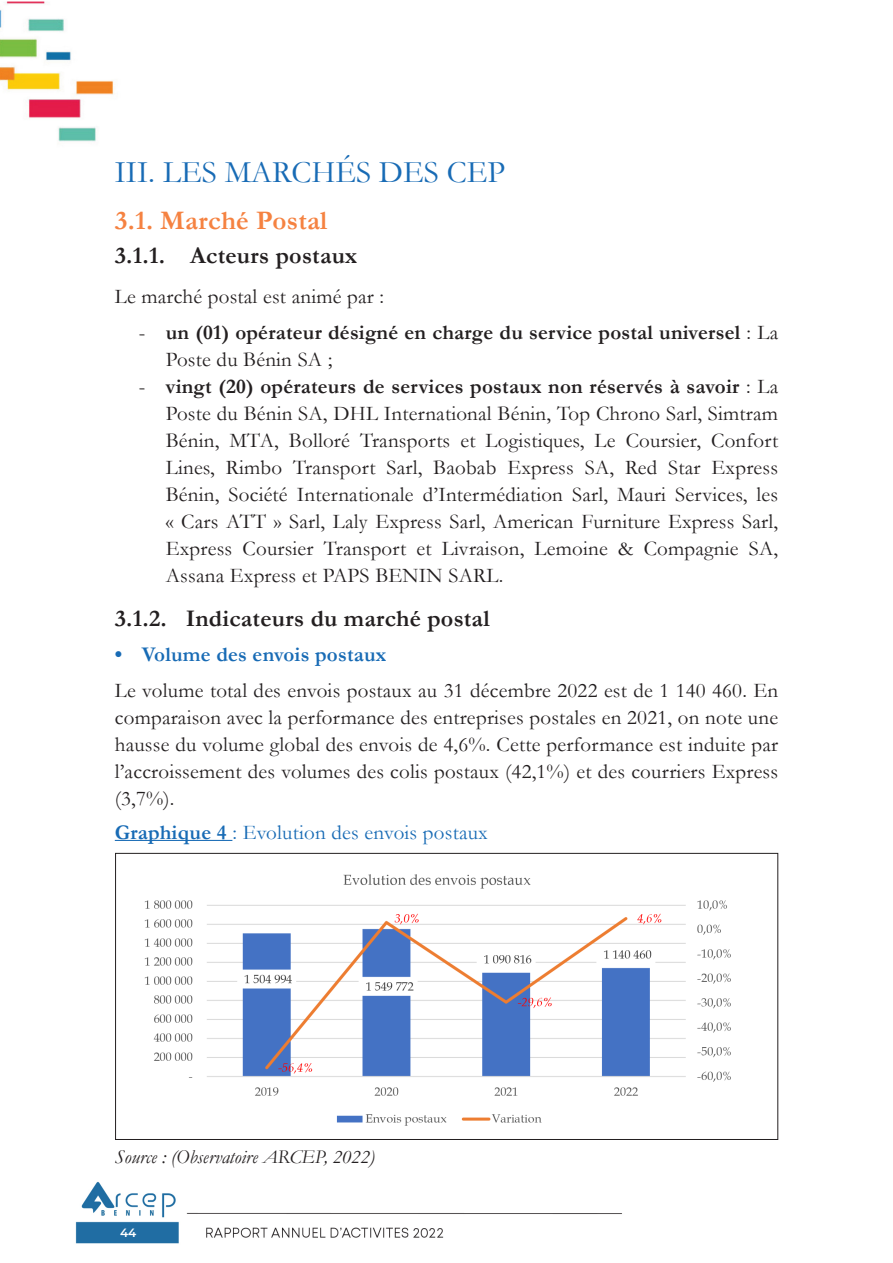
<style>
.page{position:relative;width:893px;height:1263px;background:#fff}
.page>*{position:absolute;margin:0;border:0;box-sizing:border-box;transform-origin:0 0}
.t1{font:31.5px "Garamond";color:#186bb5}
.t2{font:700 27px "Garamond";letter-spacing:.01em;color:#f58241}
.t3{font:700 24px "Garamond";letter-spacing:.01em;color:#231f20}
.t4{font:21px/27px "Garamond";letter-spacing:.01em;color:#231f20;text-align:justify}
.t5{font:700 21px/27px "Garamond";letter-spacing:.01em;color:#231f20}
.t6{font:21px "Garamond";letter-spacing:.01em;color:#186bb5}
.t7{font:700 21px "Garamond";letter-spacing:.01em;color:#186bb5}
.t8{font:italic 19.5px "Garamond";color:#231f20}
.t9{font:600 12px "Montserrat";color:#fff}
.s1{font-weight:400}
.s2{font-weight:700}
</style>
<div class="page">
<img style="left:75px;top:1181px;width:547px;height:63px">
<img style="left:0;top:1px;width:114px;height:141px">
<hr style="left:115px;top:840px;width:117px;height:1px;background:#186bb5">
<img style="left:144px;top:874px;width:587px;height:252px">
<p class="t1" style="left:115px;top:151px;width:392px">III. LES MARCHÉS DES CEP</p>
<p class="t2" style="left:115px;top:203px;width:214px">3.1. Marché Postal</p>
<p class="t3" style="left:115px;top:240px;width:244px">3.1.1. Acteurs postaux</p>
<p class="t4" style="left:115px;top:283px;width:271px">Le marché postal est animé par :</p>
<p class="t5" style="left:166px;top:319px;width:614px;text-indent:-27px"><span class="s1">-</span> un (01) opérateur désigné en charge du service postal universel <span class="s1">: La<br>Poste du Bénin SA ;</span></p>
<p class="t4" style="left:166px;top:372px;width:614px;text-indent:-27px">- <span class="s2">vingt (20) opérateurs de services postaux non réservés à savoir</span> : La Poste du Bénin SA, DHL International Bénin, Top Chrono Sarl, Simtram Bénin, MTA, Bolloré Transports et Logistiques, Le Coursier, Confort Lines, Rimbo Transport Sarl, Baobab Express SA, Red Star Express Bénin, Société Internationale d’Intermédiation Sarl, Mauri Services, les « Cars ATT » Sarl, Laly Express Sarl, American Furniture Express Sarl, Express Coursier Transport et Livraison, Lemoine &amp; Compagnie SA, Assana Express et PAPS BENIN SARL.</p>
<p class="t3" style="left:115px;top:602px;width:376px">3.1.2. Indicateurs du marché postal</p>
<p class="t7" style="left:115px;top:640px;width:273px">• Volume des envois postaux</p>
<p class="t4" style="left:115px;top:676px;width:665px">Le volume total des envois postaux au 31 décembre 2022 est de 1 140 460. En comparaison avec la performance des entreprises postales en 2021, on note une hausse du volume global des envois de 4,6%. Cette performance est induite par l’accroissement des volumes des colis postaux (42,1%) et des courriers Express (3,7%).</p>
<p class="t6" style="left:115px;top:818px;width:375px"><span class="s2">Graphique 4</span> : Evolution des envois postaux</p>
<p class="t8" style="left:115px;top:1144px;width:262px">Source : (Observatoire ARCEP, 2022)</p>
<p class="t9" style="left:120px;top:1224px;width:18px">44</p>
</div>
